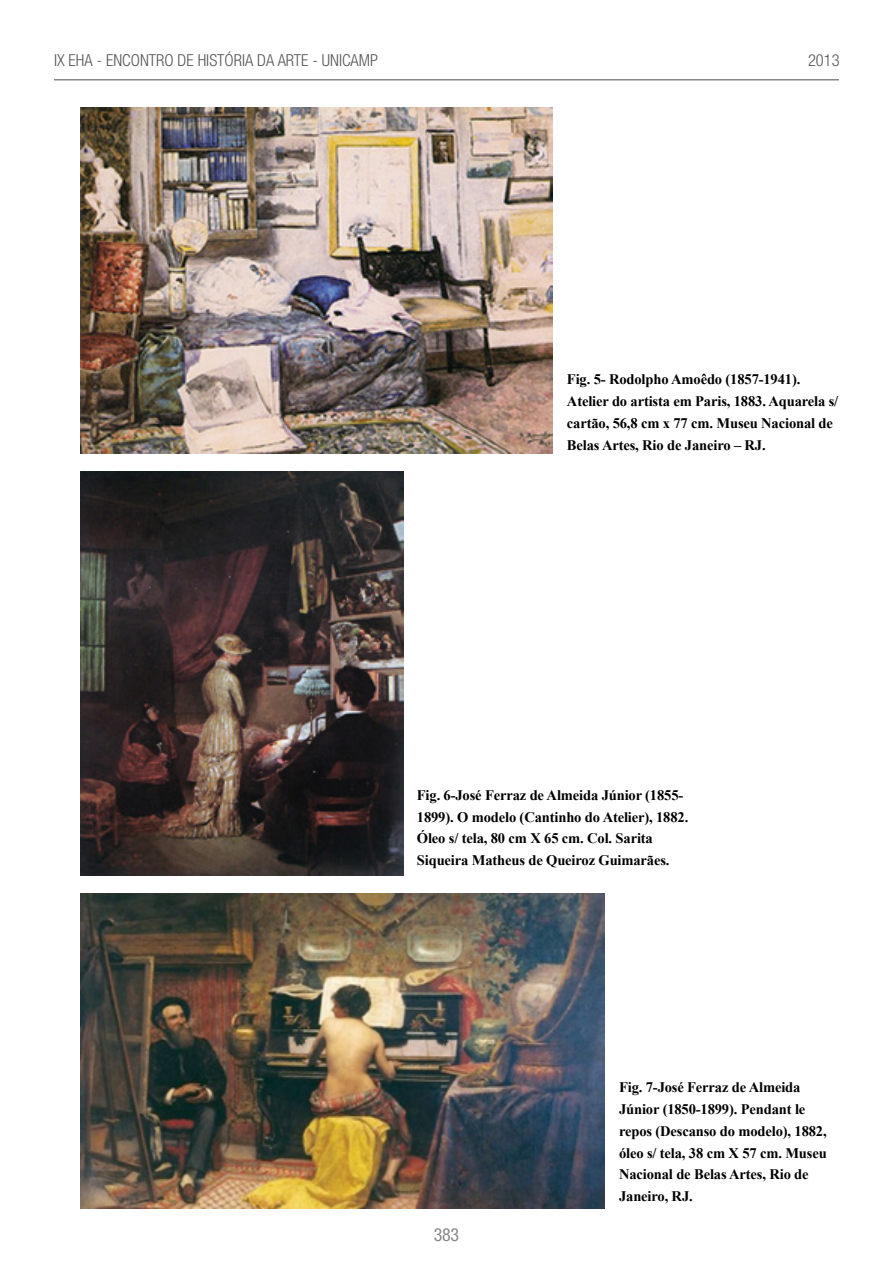
<style>
.page{position:relative;width:893px;height:1263px;background:#fff}
.page>*{position:absolute;margin:0;border:0;box-sizing:border-box;transform-origin:0 0}
.t1{font:condensed 18px "Helvetica Neue LT Std";color:#878787}
.t2{font:300 condensed 16.5px "Helvetica Neue LT Std";color:#575756}
.t3{font:700 14.55px/21.8px "Times New Roman";letter-spacing:-.01em;color:#000}
</style>
<div class="page">
<hr style="left:54px;top:79px;width:785px;height:1px;background:#878787">
<img style="left:81px;top:108px;width:472px;height:346px">
<img style="left:81px;top:471px;width:322px;height:405px">
<img style="left:81px;top:893px;width:523px;height:316px">
<p class="t2" style="left:54px;top:50px;width:326px">IX EHA - ENCONTRO DE HISTÓRIA DA ARTE - UNICAMP</p>
<p class="t2" style="left:808px;top:50px;width:33px">2013</p>
<p class="t3" style="left:567px;top:368px;width:273px">Fig. 5- Rodolpho Amoêdo (1857-1941).<br>Atelier do artista em Paris, 1883. Aquarela s/ cartão, 56,8 cm x 77 cm. Museu Nacional de Belas Artes, Rio de Janeiro – RJ.</p>
<p class="t3" style="left:417px;top:784px;width:273px">Fig. 6-José Ferraz de Almeida Júnior (1855- 1899). O modelo (Cantinho do Atelier), 1882.<br>Óleo s/ tela, 80 cm X 65 cm. Col. Sarita Siqueira Matheus de Queiroz Guimarães.</p>
<p class="t1" style="left:434px;top:1224px;width:27px">383</p>
<p class="t3" style="left:619px;top:1076px;width:209px">Fig. 7-José Ferraz de Almeida<br>Júnior (1850-1899). Pendant le repos (Descanso do modelo), 1882, óleo s/ tela, 38 cm X 57 cm. Museu<br>Nacional de Belas Artes, Rio de<br>Janeiro, RJ.</p>
</div>
